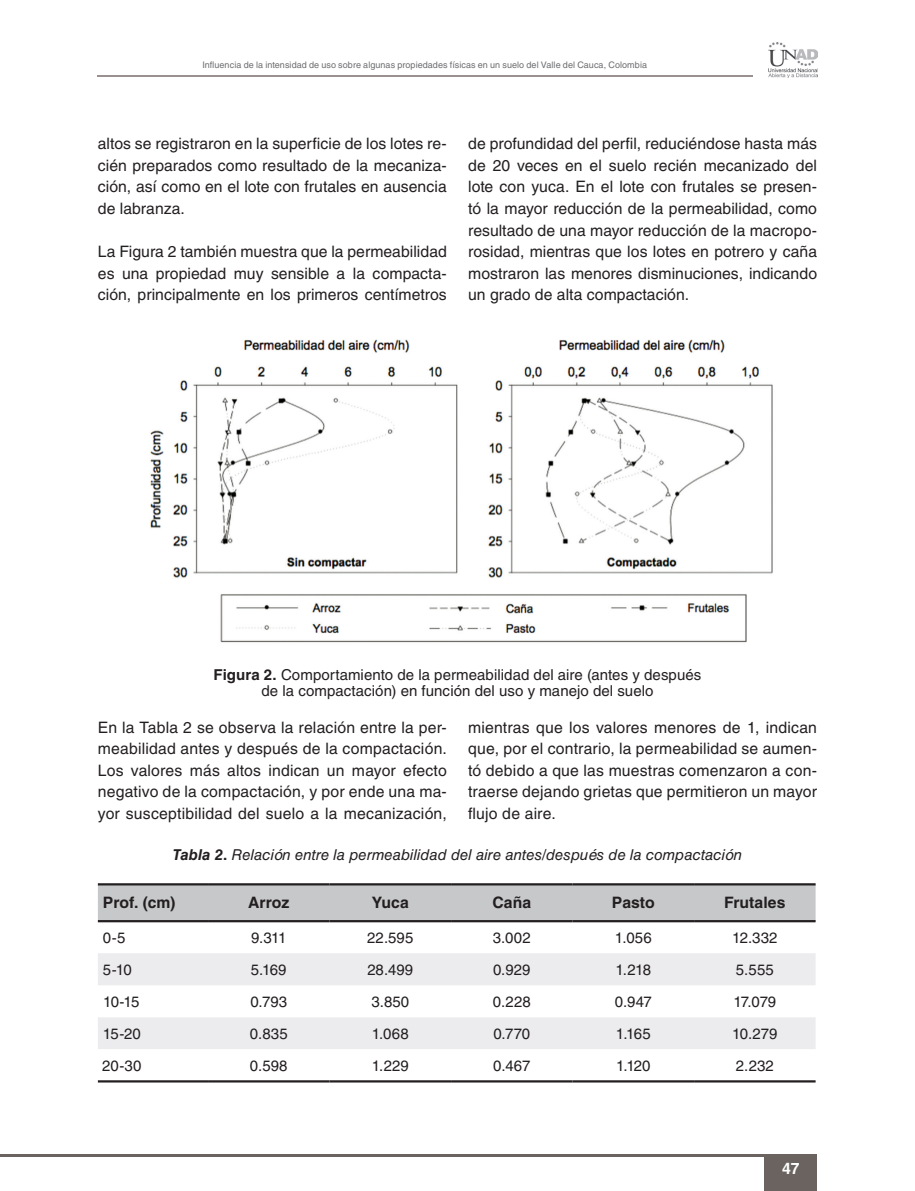
<style>
.page{position:relative;width:915px;height:1191px;background:#fff}
.page>*{position:absolute;margin:0;border:0;box-sizing:border-box;transform-origin:0 0}
.t1{font:15.75px/21.6px "Helvetica LT Std";letter-spacing:.005em;color:#231f20;text-align:justify}
.t2{font:700 15.75px "Helvetica LT Std";letter-spacing:.005em;color:#231f20}
.t3{font:700 15.75px "Helvetica LT Std";color:#fff}
.t4{font:15px/16.2px "Helvetica LT Std";letter-spacing:.005em;color:#231f20;text-align:center}
.t5{font:italic 15px "Helvetica LT Std";color:#231f20}
.t6{font:9px "Helvetica LT Std";letter-spacing:.005em;color:#6c6d70}
.s1{font-weight:700}
.s2{font-weight:700;font-style:normal}
</style>
<div class="page">
<hr style="left:97px;top:76px;width:655px;height:1px;background:#999190">
<img style="left:768px;top:42px;width:48px;height:36px">
<img style="left:150px;top:339px;width:623px;height:304px">
<div style="left:98px;top:885px;width:717px;height:35px;background:#c7c8ca"></div>
<svg style="left:98px;top:953px;width:717px;height:96px;fill:#ececee"></svg>
<hr style="left:98px;top:883px;width:110px;height:2px;background:#231f20">
<hr style="left:208px;top:883px;width:121px;height:2px;background:#231f20">
<hr style="left:329px;top:883px;width:122px;height:2px;background:#231f20">
<hr style="left:451px;top:883px;width:121px;height:2px;background:#231f20">
<hr style="left:572px;top:883px;width:121px;height:2px;background:#231f20">
<hr style="left:693px;top:883px;width:122px;height:2px;background:#231f20">
<hr style="left:98px;top:920px;width:110px;height:2px;background:#231f20">
<hr style="left:208px;top:920px;width:121px;height:2px;background:#231f20">
<hr style="left:329px;top:920px;width:122px;height:2px;background:#231f20">
<hr style="left:451px;top:920px;width:121px;height:2px;background:#231f20">
<hr style="left:572px;top:920px;width:121px;height:2px;background:#231f20">
<hr style="left:693px;top:920px;width:122px;height:2px;background:#231f20">
<hr style="left:98px;top:1080px;width:110px;height:2px;background:#231f20">
<hr style="left:208px;top:1080px;width:121px;height:2px;background:#231f20">
<hr style="left:329px;top:1080px;width:122px;height:2px;background:#231f20">
<hr style="left:451px;top:1080px;width:121px;height:2px;background:#231f20">
<hr style="left:572px;top:1080px;width:121px;height:2px;background:#231f20">
<hr style="left:693px;top:1080px;width:122px;height:2px;background:#231f20">
<div style="left:764px;top:1154px;width:52px;height:37px;background:#6b6360"></div>
<hr style="left:0;top:1154px;width:814px;height:2px;background:#6b6360">
<p class="t6" style="left:202px;top:60px;width:446px">Influencia de la intensidad de uso sobre algunas propiedades físicas en un suelo del Valle del Cauca, Colombia</p>
<p class="t1" style="left:98px;top:133px;width:350px">altos se registraron en la superficie de los lotes re&shy;cién preparados como resultado de la mecaniza&shy;ción, así como en el lote con frutales en ausencia de labranza.</p>
<p class="t1" style="left:98px;top:241px;width:350px">La Figura 2 también muestra que la permeabilidad es una propiedad muy sensible a la compacta&shy;ción, principalmente en los primeros centímetros</p>
<p class="t1" style="left:468px;top:133px;width:350px">de profundidad del perfil, reduciéndose hasta más de 20 veces en el suelo recién mecanizado del lote con yuca. En el lote con frutales se presen&shy;tó la mayor reducción de la permeabilidad, como resultado de una mayor reducción de la macropo&shy;rosidad, mientras que los lotes en potrero y caña mostraron las menores disminuciones, indicando un grado de alta compactación.</p>
<p class="t4" style="left:213px;top:666px;width:489px"><span class="s1">Figura 2.</span> Comportamiento de la permeabilidad del aire (antes y después de la compactación) en función del uso y manejo del suelo</p>
<p class="t1" style="left:98px;top:716px;width:350px">En la Tabla 2 se observa la relación entre la per&shy;meabilidad antes y después de la compactación.<br>Los valores más altos indican un mayor efecto negativo de la compactación, y por ende una ma&shy;yor susceptibilidad del suelo a la mecanización,</p>
<p class="t1" style="left:468px;top:716px;width:350px">mientras que los valores menores de 1, indican que, por el contrario, la permeabilidad se aumen&shy;tó debido a que las muestras comenzaron a con&shy;traerse dejando grietas que permitieron un mayor flujo de aire.</p>
<p class="t5" style="left:173px;top:846px;width:570px"><span class="s1">Tabla 2</span><span class="s2">.</span> Relación entre la permeabilidad del aire antes/después de la compactación</p>
<p class="t2" style="left:103px;top:893px;width:74px">Prof. (cm)</p>
<p class="t2" style="left:248px;top:893px;width:43px">Arroz</p>
<p class="t2" style="left:371px;top:893px;width:39px">Yuca</p>
<p class="t2" style="left:492px;top:893px;width:40px">Caña</p>
<p class="t2" style="left:611px;top:893px;width:44px">Pasto</p>
<p class="t2" style="left:723px;top:893px;width:63px">Frutales</p>
<p class="t4" style="left:103px;top:929px;width:24px">0-5</p>
<p class="t4" style="left:251px;top:929px;width:37px">9.311</p>
<p class="t4" style="left:367px;top:929px;width:48px">22.595</p>
<p class="t4" style="left:492px;top:929px;width:39px">3.002</p>
<p class="t4" style="left:614px;top:929px;width:38px">1.056</p>
<p class="t4" style="left:731px;top:929px;width:47px">12.332</p>
<p class="t4" style="left:103px;top:961px;width:30px">5-10</p>
<p class="t4" style="left:251px;top:961px;width:37px">5.169</p>
<p class="t4" style="left:367px;top:961px;width:47px">28.499</p>
<p class="t4" style="left:493px;top:961px;width:39px">0.929</p>
<p class="t4" style="left:615px;top:961px;width:37px">1.218</p>
<p class="t4" style="left:735px;top:961px;width:39px">5.555</p>
<p class="t4" style="left:103px;top:993px;width:38px">10-15</p>
<p class="t4" style="left:250px;top:993px;width:38px">0.793</p>
<p class="t4" style="left:371px;top:993px;width:39px">3.850</p>
<p class="t4" style="left:492px;top:993px;width:39px">0.228</p>
<p class="t4" style="left:614px;top:993px;width:38px">0.947</p>
<p class="t4" style="left:733px;top:993px;width:44px">17.079</p>
<p class="t4" style="left:103px;top:1025px;width:39px">15-20</p>
<p class="t4" style="left:250px;top:1025px;width:39px">0.835</p>
<p class="t4" style="left:371px;top:1025px;width:39px">1.068</p>
<p class="t4" style="left:493px;top:1025px;width:38px">0.770</p>
<p class="t4" style="left:615px;top:1025px;width:36px">1.165</p>
<p class="t4" style="left:732px;top:1025px;width:47px">10.279</p>
<p class="t4" style="left:102px;top:1057px;width:41px">20-30</p>
<p class="t4" style="left:250px;top:1057px;width:39px">0.598</p>
<p class="t4" style="left:371px;top:1057px;width:39px">1.229</p>
<p class="t4" style="left:493px;top:1057px;width:39px">0.467</p>
<p class="t4" style="left:615px;top:1057px;width:36px">1.120</p>
<p class="t4" style="left:735px;top:1057px;width:39px">2.232</p>
<p class="t3" style="left:781px;top:1158px;width:19px">47</p>
</div>
